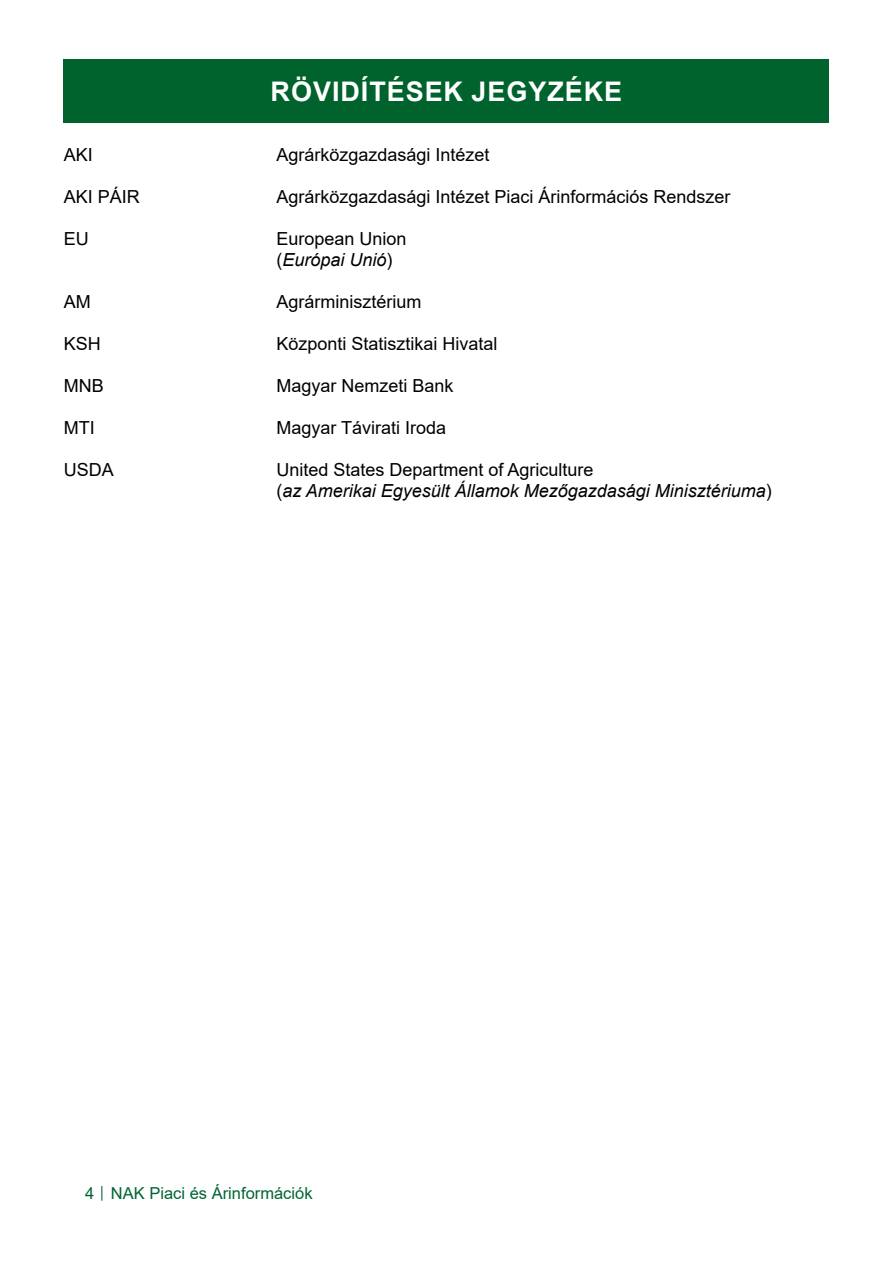
<style>
.page{position:relative;width:893px;height:1263px;background:#fff}
.page>*{position:absolute;margin:0;border:0;box-sizing:border-box;transform-origin:0 0}
.t1{font:700 27px "Arial";letter-spacing:.035em;color:#fff}
.t2{font:18px/21px "Arial";color:#000}
.t3{font:italic 18px/21px "Arial";color:#000}
.t4{font:16.5px "Arial";color:#006533}
.s1{font-style:italic}
.s2{font-style:normal}
.s3{font-size:12px}
</style>
<div class="page">
<div style="left:64px;top:60px;width:765px;height:63px;background:#00632e"></div>
<h1 class="t1" style="left:271px;top:73px;width:353px">RÖVIDÍTÉSEK JEGYZÉKE</h1>
<p class="t2" style="left:64px;top:144px;width:31px">AKI</p>
<p class="t2" style="left:276px;top:144px;width:215px">Agrárközgazdasági Intézet</p>
<p class="t2" style="left:64px;top:186px;width:78px">AKI PÁIR</p>
<p class="t2" style="left:276px;top:186px;width:456px">Agrárközgazdasági Intézet Piaci Árinformációs Rendszer</p>
<p class="t2" style="left:64px;top:228px;width:27px">EU</p>
<p class="t2" style="left:276px;top:228px;width:132px">European Union (<span class="s1">Európai Unió</span>)</p>
<p class="t2" style="left:64px;top:291px;width:28px">AM</p>
<p class="t2" style="left:276px;top:291px;width:147px">Agrárminisztérium</p>
<p class="t2" style="left:64px;top:333px;width:39px">KSH</p>
<p class="t2" style="left:276px;top:333px;width:223px">Központi Statisztikai Hivatal</p>
<p class="t2" style="left:64px;top:375px;width:41px">MNB</p>
<p class="t2" style="left:276px;top:375px;width:179px">Magyar Nemzeti Bank</p>
<p class="t2" style="left:64px;top:417px;width:32px">MTI</p>
<p class="t2" style="left:276px;top:417px;width:171px">Magyar Távirati Iroda</p>
<p class="t2" style="left:64px;top:459px;width:52px">USDA</p>
<p class="t3" style="left:276px;top:460px;width:497px"><span class="s2">United States Department of Agriculture<br>(</span>az Amerikai Egyesült Államok Mezőgazdasági Minisztériuma<span class="s2">)</span></p>
<p class="t4" style="left:85px;top:1182px;width:229px">4 <span class="s3">│</span> NAK Piaci és Árinformációk</p>
</div>
